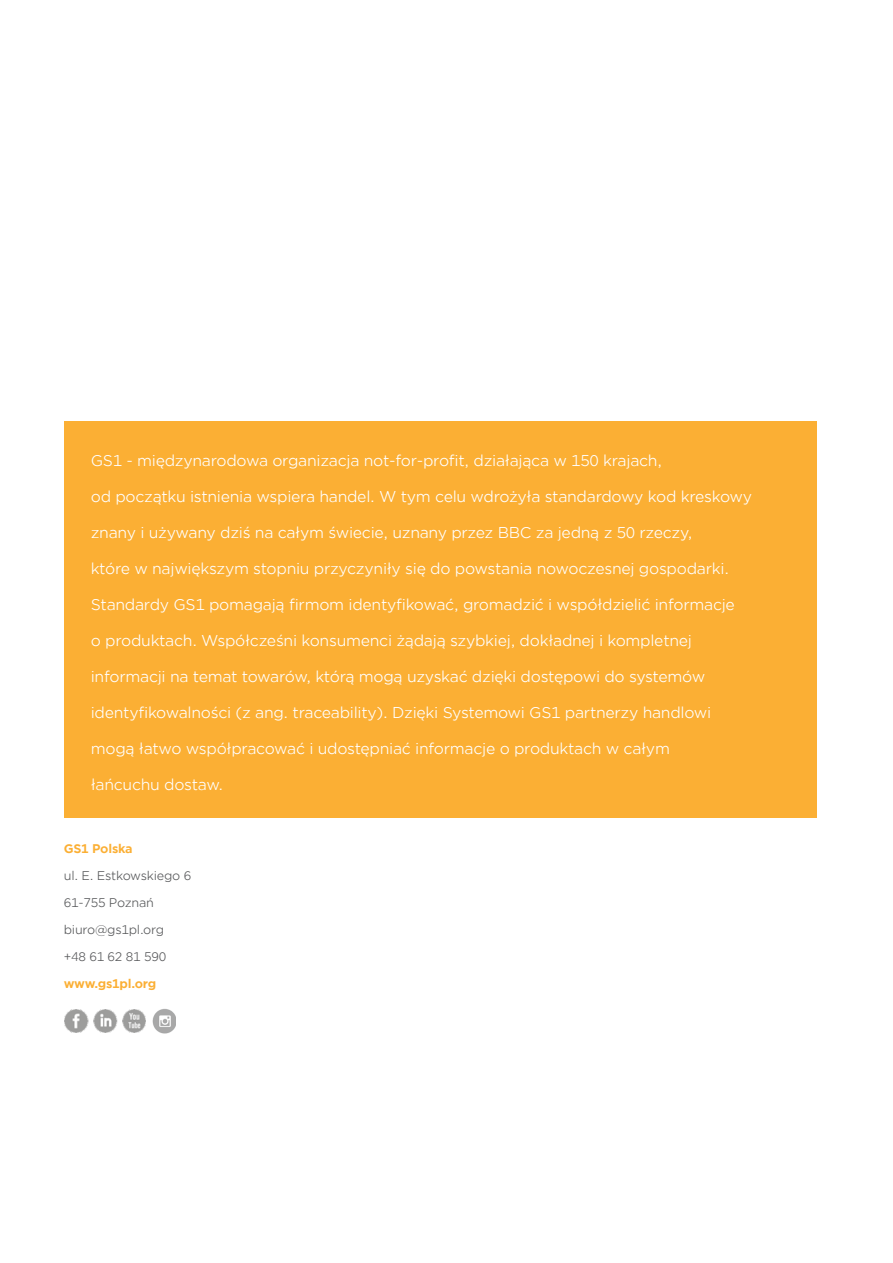
<style>
.page{position:relative;width:893px;height:1263px;background:#fff}
.page>*{position:absolute;margin:0;border:0;box-sizing:border-box;transform-origin:0 0}
.t1{font:15px "Gotham Office";letter-spacing:-.02em;color:#fff}
.t2{font:12px "Gotham Office";letter-spacing:-.02em;color:#58595b}
.t3{font:700 12px "Gotham Office";letter-spacing:-.02em;color:#fbaf34}
</style>
<div class="page">
<div style="left:64px;top:421px;width:752px;height:396px;background:#fbaf34"></div>
<img style="left:65px;top:1009px;width:81px;height:24px">
<img style="left:153px;top:1009px;width:22px;height:24px">
<p class="t1" style="left:91px;top:450px;width:573px">GS1 - międzynarodowa organizacja not-for-profit, działająca w 150 krajach,</p>
<p class="t1" style="left:91px;top:486px;width:663px">od początku istnienia wspiera handel. W tym celu wdrożyła standardowy kod kreskowy</p>
<p class="t1" style="left:91px;top:522px;width:603px">znany i używany dziś na całym świecie, uznany przez BBC za jedną z 50 rzeczy,</p>
<p class="t1" style="left:91px;top:558px;width:640px">które w największym stopniu przyczyniły się do powstania nowoczesnej gospodarki.</p>
<p class="t1" style="left:91px;top:594px;width:646px">Standardy GS1 pomagają firmom identyfikować, gromadzić i współdzielić informacje</p>
<p class="t1" style="left:91px;top:630px;width:603px">o produktach. Współcześni konsumenci żądają szybkiej, dokładnej i kompletnej</p>
<p class="t1" style="left:91px;top:666px;width:616px">informacji na temat towarów, którą mogą uzyskać dzięki dostępowi do systemów</p>
<p class="t1" style="left:91px;top:702px;width:622px">identyfikowalności (z ang. traceability). Dzięki Systemowi GS1 partnerzy handlowi</p>
<p class="t1" style="left:91px;top:738px;width:581px">mogą łatwo współpracować i udostępniać informacje o produktach w całym</p>
<p class="t1" style="left:91px;top:774px;width:134px">łańcuchu dostaw.</p>
<p class="t3" style="left:64px;top:840px;width:70px">GS1 Polska</p>
<p class="t2" style="left:64px;top:868px;width:129px">ul. E. Estkowskiego 6</p>
<p class="t2" style="left:64px;top:895px;width:92px">61-755 Poznań</p>
<p class="t2" style="left:64px;top:922px;width:102px">biuro@gs1pl.org</p>
<p class="t2" style="left:64px;top:949px;width:104px">+48 61 62 81 590</p>
<p class="t3" style="left:64px;top:975px;width:94px">www.gs1pl.org</p>
</div>
